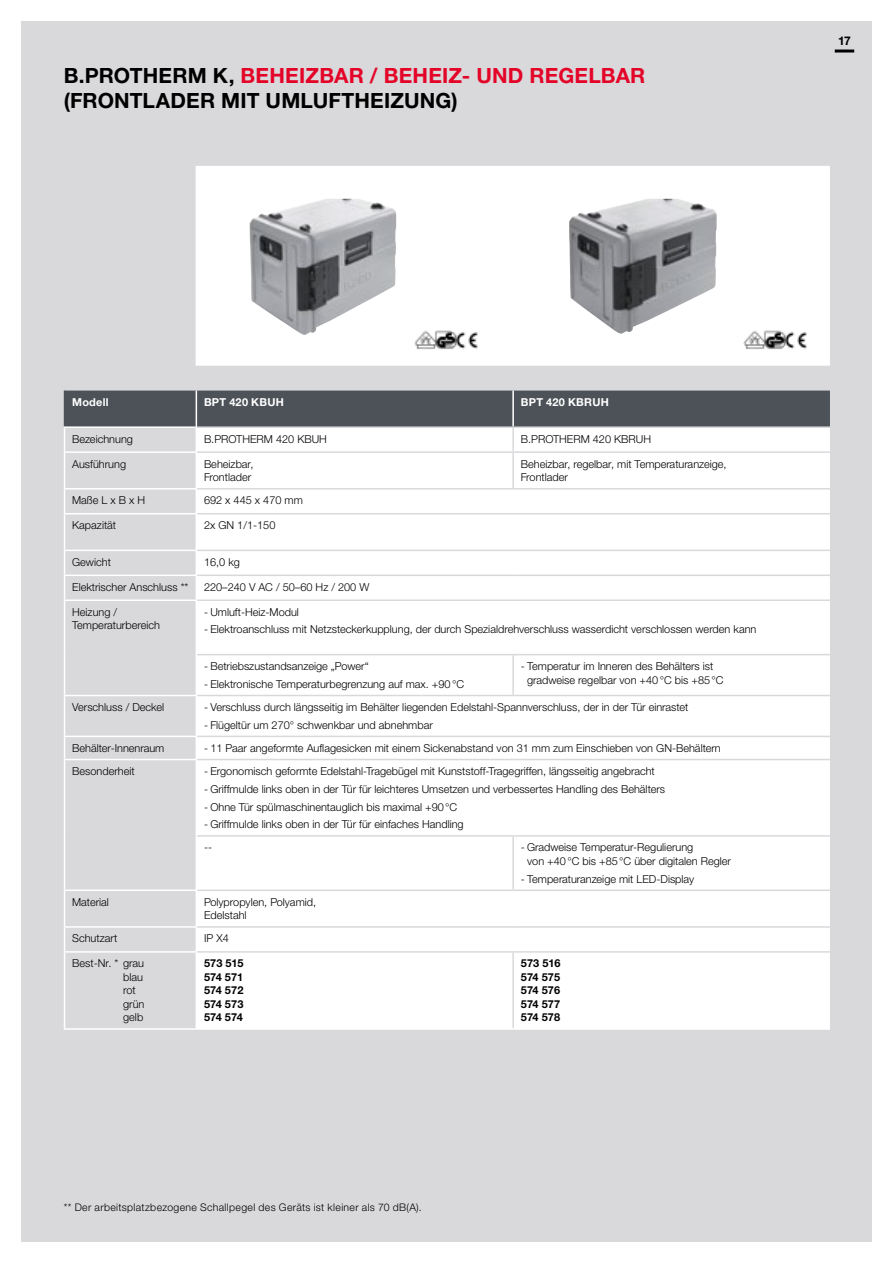
<style>
.page{position:relative;width:893px;height:1263px;background:#fff}
.page>*{position:absolute;margin:0;border:0;box-sizing:border-box;transform-origin:0 0}
.t1{font:700 21px/25.5px "Helvetica Neue LTW1 G";letter-spacing:.01em;color:#000}
.t2{font:700 12px "Helvetica Neue LTW1 G";color:#000}
.t3{font:300 10.95px/13.5px "Helvetica Neue LTW1 G";color:#000}
.t4{font:700 10.95px/13.5px "Helvetica Neue LTW1 G";letter-spacing:.01em;color:#000;text-align:justify}
.t5{font:700 10.95px "Helvetica Neue LTW1 G";letter-spacing:.025em;color:#fff}
.t6{font:300 10.5px "Helvetica Neue LTW1 G";letter-spacing:.035em;color:#000}
.s1{color:#e40428}
</style>
<div class="page">
<div style="left:21px;top:21px;width:851px;height:1221px;background:#d9d8db"></div>
<div style="left:197px;top:166px;width:633px;height:200px;background:#fff"></div>
<svg style="left:65px;top:453px;width:131px;height:575px"></svg>
<div style="left:197px;top:453px;width:633px;height:575px;background:#fff"></div>
<svg style="left:64px;top:391px;width:766px;height:60px;background:#919498"></svg>
<hr style="left:197px;top:426px;width:316px;height:2px;background:#d9d8db">
<hr style="left:513px;top:426px;width:317px;height:2px;background:#d9d8db">
<hr style="left:512px;top:428px;width:2px;height:23px;background:#d9d8db">
<hr style="left:64px;top:451px;width:133px;height:2px;background:#fff">
<hr style="left:64px;top:453px;width:1px;height:35px;background:#fff">
<hr style="left:196px;top:453px;width:1px;height:35px;background:#fff">
<hr style="left:512px;top:453px;width:2px;height:35px;background:#d9d8db">
<hr style="left:64px;top:488px;width:133px;height:1px;background:#fff">
<svg style="left:64px;top:489px;width:1px;height:24px"></svg>
<hr style="left:64px;top:513px;width:133px;height:1px;background:#fff">
<hr style="left:64px;top:514px;width:1px;height:36px;background:#fff">
<hr style="left:64px;top:550px;width:133px;height:1px;background:#fff">
<hr style="left:64px;top:574px;width:133px;height:2px;background:#fff">
<svg style="left:64px;top:551px;width:1px;height:48px"></svg>
<hr style="left:64px;top:599px;width:133px;height:2px;background:#fff">
<hr style="left:64px;top:601px;width:1px;height:54px;background:#fff">
<hr style="left:64px;top:655px;width:1px;height:40px;background:#fff">
<hr style="left:196px;top:655px;width:1px;height:40px;background:#fff">
<hr style="left:512px;top:655px;width:2px;height:40px;background:#d9d8db">
<hr style="left:64px;top:695px;width:133px;height:1px;background:#fff">
<hr style="left:64px;top:696px;width:1px;height:40px;background:#fff">
<hr style="left:64px;top:736px;width:133px;height:1px;background:#fff">
<svg style="left:64px;top:737px;width:1px;height:22px"></svg>
<hr style="left:64px;top:759px;width:133px;height:1px;background:#fff">
<hr style="left:64px;top:760px;width:1px;height:76px;background:#fff">
<hr style="left:64px;top:836px;width:1px;height:53px;background:#fff">
<hr style="left:196px;top:836px;width:1px;height:53px;background:#fff">
<hr style="left:512px;top:837px;width:2px;height:52px;background:#d9d8db">
<hr style="left:64px;top:889px;width:133px;height:2px;background:#fff">
<hr style="left:64px;top:891px;width:1px;height:35px;background:#fff">
<hr style="left:64px;top:926px;width:133px;height:2px;background:#fff">
<svg style="left:64px;top:928px;width:1px;height:23px"></svg>
<hr style="left:64px;top:951px;width:133px;height:2px;background:#fff">
<hr style="left:64px;top:953px;width:1px;height:75px;background:#fff">
<hr style="left:64px;top:1028px;width:132px;height:2px;background:#fff">
<hr style="left:196px;top:953px;width:1px;height:75px;background:#fff">
<hr style="left:196px;top:1028px;width:317px;height:2px;background:#fff">
<hr style="left:512px;top:953px;width:2px;height:75px;background:#d9d8db">
<hr style="left:513px;top:1028px;width:317px;height:2px;background:#fff">
<hr style="left:196px;top:166px;width:1px;height:200px;background:#fff">
<hr style="left:196px;top:601px;width:1px;height:54px;background:#fff">
<hr style="left:197px;top:654px;width:316px;height:1px;background:#d9d8db">
<hr style="left:513px;top:654px;width:317px;height:1px;background:#d9d8db">
<hr style="left:197px;top:695px;width:316px;height:1px;background:#d9d8db">
<hr style="left:513px;top:695px;width:317px;height:1px;background:#d9d8db">
<hr style="left:196px;top:696px;width:1px;height:40px;background:#fff">
<hr style="left:197px;top:736px;width:316px;height:1px;background:#d9d8db">
<hr style="left:513px;top:736px;width:317px;height:1px;background:#d9d8db">
<svg style="left:196px;top:737px;width:1px;height:22px"></svg>
<hr style="left:197px;top:759px;width:316px;height:1px;background:#d9d8db">
<hr style="left:513px;top:759px;width:317px;height:1px;background:#d9d8db">
<hr style="left:197px;top:835px;width:316px;height:2px;background:#d9d8db">
<hr style="left:513px;top:835px;width:317px;height:2px;background:#d9d8db">
<hr style="left:196px;top:760px;width:1px;height:76px;background:#fff">
<hr style="left:197px;top:488px;width:316px;height:1px;background:#d9d8db">
<hr style="left:513px;top:488px;width:317px;height:1px;background:#d9d8db">
<svg style="left:196px;top:489px;width:1px;height:24px"></svg>
<hr style="left:197px;top:513px;width:316px;height:1px;background:#d9d8db">
<hr style="left:513px;top:513px;width:317px;height:1px;background:#d9d8db">
<hr style="left:196px;top:514px;width:1px;height:36px;background:#fff">
<hr style="left:197px;top:550px;width:316px;height:1px;background:#d9d8db">
<hr style="left:513px;top:550px;width:317px;height:1px;background:#d9d8db">
<hr style="left:197px;top:574px;width:316px;height:2px;background:#d9d8db">
<hr style="left:513px;top:574px;width:317px;height:2px;background:#d9d8db">
<hr style="left:197px;top:599px;width:316px;height:2px;background:#d9d8db">
<hr style="left:513px;top:599px;width:317px;height:2px;background:#d9d8db">
<svg style="left:196px;top:551px;width:1px;height:48px"></svg>
<svg style="left:196px;top:928px;width:1px;height:23px"></svg>
<hr style="left:197px;top:951px;width:316px;height:2px;background:#d9d8db">
<hr style="left:513px;top:951px;width:317px;height:2px;background:#d9d8db">
<hr style="left:197px;top:889px;width:316px;height:2px;background:#d9d8db">
<hr style="left:513px;top:889px;width:317px;height:2px;background:#d9d8db">
<hr style="left:197px;top:926px;width:316px;height:2px;background:#d9d8db">
<hr style="left:513px;top:926px;width:317px;height:2px;background:#d9d8db">
<hr style="left:196px;top:891px;width:1px;height:35px;background:#fff">
<hr style="left:835px;top:50px;width:19px;height:3px;background:#000">
<div style="left:536px;top:199px;width:205px;height:146px;background:#fff"></div>
<img style="left:569px;top:199px;width:148px;height:135px">
<div style="left:218px;top:199px;width:220px;height:155px;background:#fff"></div>
<img style="left:249px;top:199px;width:147px;height:136px">
<div style="left:412px;top:328px;width:68px;height:26px;background:#fff"></div>
<img style="left:415px;top:330px;width:63px;height:20px">
<div style="left:741px;top:328px;width:68px;height:26px;background:#fff"></div>
<img style="left:744px;top:330px;width:63px;height:20px">
<h1 class="t1" style="left:64px;top:63px;width:583px">B.PROTHERM K, <span class="s1">BEHEIZBAR / BEHEIZ- UND REGELBAR </span>(FRONTLADER MIT UMLUFTHEIZUNG)</h1>
<p class="t2" style="left:838px;top:33px;width:14px">17</p>
<p class="t5" style="left:72px;top:395px;width:38px">Modell</p>
<p class="t5" style="left:204px;top:395px;width:81px">BPT 420 KBUH</p>
<p class="t5" style="left:521px;top:395px;width:90px">BPT 420 KBRUH</p>
<p class="t3" style="left:72px;top:432px;width:62px">Bezeichnung</p>
<p class="t3" style="left:204px;top:432px;width:124px">B.PROTHERM 420 KBUH</p>
<p class="t3" style="left:521px;top:432px;width:132px">B.PROTHERM 420 KBRUH</p>
<p class="t3" style="left:72px;top:457px;width:55px">Ausführung</p>
<p class="t3" style="left:204px;top:457px;width:51px">Beheizbar,<br>Frontlader</p>
<p class="t3" style="left:521px;top:457px;width:207px">Beheizbar, regelbar, mit Temperaturanzeige,<br>Frontlader</p>
<p class="t3" style="left:72px;top:494px;width:75px">Maße L x B x H</p>
<p class="t3" style="left:204px;top:494px;width:100px">692 x 445 x 470 mm</p>
<p class="t3" style="left:72px;top:518px;width:46px">Kapazität</p>
<p class="t3" style="left:204px;top:518px;width:73px">2x GN 1/1-150</p>
<p class="t3" style="left:72px;top:555px;width:40px">Gewicht</p>
<p class="t3" style="left:204px;top:555px;width:37px">16,0 kg</p>
<p class="t3" style="left:72px;top:580px;width:118px">Elektrischer Anschluss **</p>
<p class="t3" style="left:204px;top:580px;width:167px">220–240 V AC / 50–60 Hz / 200 W</p>
<p class="t3" style="left:72px;top:605px;width:89px">Heizung /<br>Temperaturbereich</p>
<p class="t3" style="left:204px;top:605px;width:96px">- Umluft-Heiz-Modul</p>
<p class="t3" style="left:204px;top:623px;width:554px">- Elektroanschluss mit Netzsteckerkupplung, der durch Spezialdrehverschluss wasserdicht verschlossen werden kann</p>
<p class="t3" style="left:204px;top:659px;width:166px">- Betriebszustandsanzeige „Power“</p>
<p class="t3" style="left:204px;top:677px;width:262px">- Elektronische Temperaturbegrenzung auf max. +90°C</p>
<p class="t3" style="left:527px;top:659px;width:198px;text-indent:-6px">- Temperatur im Inneren des Behälters ist gradweise regelbar von +40°C bis +85°C</p>
<p class="t3" style="left:72px;top:700px;width:94px">Verschluss / Deckel</p>
<p class="t3" style="left:204px;top:700px;width:486px">- Verschluss durch längsseitig im Behälter liegenden Edelstahl-Spannverschluss, der in der Tür einrastet</p>
<p class="t3" style="left:204px;top:718px;width:230px">- Flügeltür um 270° schwenkbar und abnehmbar</p>
<p class="t3" style="left:72px;top:741px;width:94px">Behälter-Innenraum</p>
<p class="t3" style="left:204px;top:741px;width:518px">- 11 Paar angeformte Auflagesicken mit einem Sickenabstand von 31 mm zum Einschieben von GN-Behältern</p>
<p class="t3" style="left:72px;top:764px;width:64px">Besonderheit</p>
<p class="t3" style="left:204px;top:764px;width:452px">- Ergonomisch geformte Edelstahl-Tragebügel mit Kunststoff-Tragegriffen, längsseitig angebracht</p>
<p class="t3" style="left:204px;top:782px;width:463px">- Griffmulde links oben in der Tür für leichteres Umsetzen und verbessertes Handling des Behälters</p>
<p class="t3" style="left:204px;top:800px;width:255px">- Ohne Tür spülmaschinentauglich bis maximal +90°C</p>
<p class="t3" style="left:204px;top:813px;width:261px;line-height:23.1px">- Griffmulde links oben in der Tür für einfaches Handling --</p>
<p class="t3" style="left:527px;top:841px;width:205px;text-indent:-6px">- Gradweise Temperatur-Regulierung<br>von +40°C bis +85°C über digitalen Regler</p>
<p class="t3" style="left:521px;top:872px;width:175px">- Temperaturanzeige mit LED-Display</p>
<p class="t3" style="left:72px;top:895px;width:38px">Material</p>
<p class="t3" style="left:204px;top:895px;width:114px">Polypropylen, Polyamid,<br>Edelstahl</p>
<p class="t3" style="left:72px;top:932px;width:47px">Schutzart</p>
<p class="t3" style="left:204px;top:932px;width:26px">IP X4</p>
<p class="t3" style="left:123px;top:957px;width:23px;text-indent:-51px">Best-Nr. * grau blau rot grün gelb</p>
<p class="t4" style="left:204px;top:957px;width:41px">573 515<br>574 571<br>574 572<br>574 573<br>574 574</p>
<p class="t4" style="left:521px;top:957px;width:41px">573 516<br>574 575<br>574 576<br>574 577<br>574 578</p>
<p class="t6" style="left:64px;top:1201px;width:359px">** Der arbeitsplatzbezogene Schallpegel des Geräts ist kleiner als 70 dB(A).</p>
</div>
